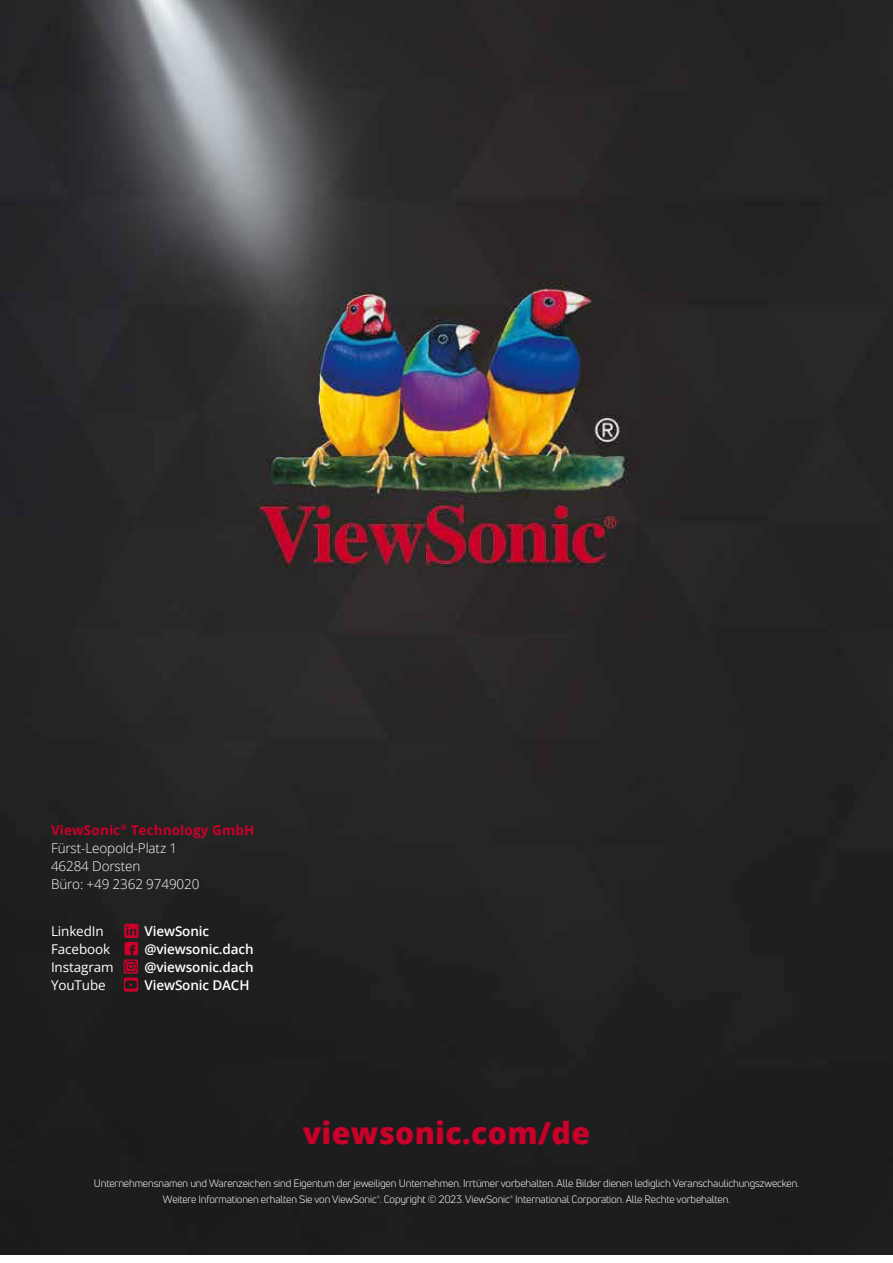
<style>
.page{position:relative;width:893px;height:1263px;background:#fff}
.page>*{position:absolute;margin:0;border:0;box-sizing:border-box;transform-origin:0 0}
.t1{font:800 30.3px "Open Sans";color:#cb002a}
.t2{font:300 13.5px/18px "Open Sans";letter-spacing:-.01em;color:#fff}
.t3{font:600 13.5px "Open Sans";letter-spacing:-.01em;color:#fff}
.t4{font:13.5px "Open Sans";letter-spacing:-.01em;color:#fff}
.t5{font:10.5px/16.5px "Uni Neue";letter-spacing:-.015em;color:#fff;text-align:center}
.s1{font-weight:700;color:#cb002a}
</style>
<div class="page">
<img style="left:0;top:0;width:893px;height:1255px">
<svg style="left:124px;top:923px;width:15px;height:69px"></svg>
<p class="t2" style="left:51px;top:820px;width:203px"><span class="s1">ViewSonic</span><sup>®</sup> <span class="s1">Technology GmbH<br></span>Fürst-Leopold-Platz 1<br>46284 Dorsten<br>Büro: +49 2362 9749020</p>
<p class="t4" style="left:51px;top:922px;width:54px">LinkedIn</p>
<p class="t3" style="left:145px;top:922px;width:66px">ViewSonic</p>
<p class="t4" style="left:51px;top:940px;width:61px">Facebook</p>
<p class="t3" style="left:145px;top:940px;width:111px">@viewsonic.dach</p>
<p class="t4" style="left:51px;top:958px;width:64px">I nstagram</p>
<p class="t3" style="left:145px;top:958px;width:111px">@viewsonic.dach</p>
<p class="t4" style="left:51px;top:976px;width:56px">YouTube</p>
<p class="t3" style="left:145px;top:976px;width:96px">ViewSonic DACH</p>
<h1 class="t1" style="left:303px;top:1110px;width:289px">viewsonic.com/de</h1>
<p class="t5" style="left:94px;top:1175px;width:707px">Unternehmensnamen und Warenzeichen sind Eigentum der jeweiligen Unternehmen. Irrtümer vorbehalten. Alle Bilder dienen lediglich Veranschaulichungszwecken.<br>Weitere Informationen erhalten Sie von ViewSonic<sup>®</sup>. Copyright © 2023. ViewSonic<sup>®</sup> International Corporation. Alle Rechte vorbehalten.</p>
</div>
